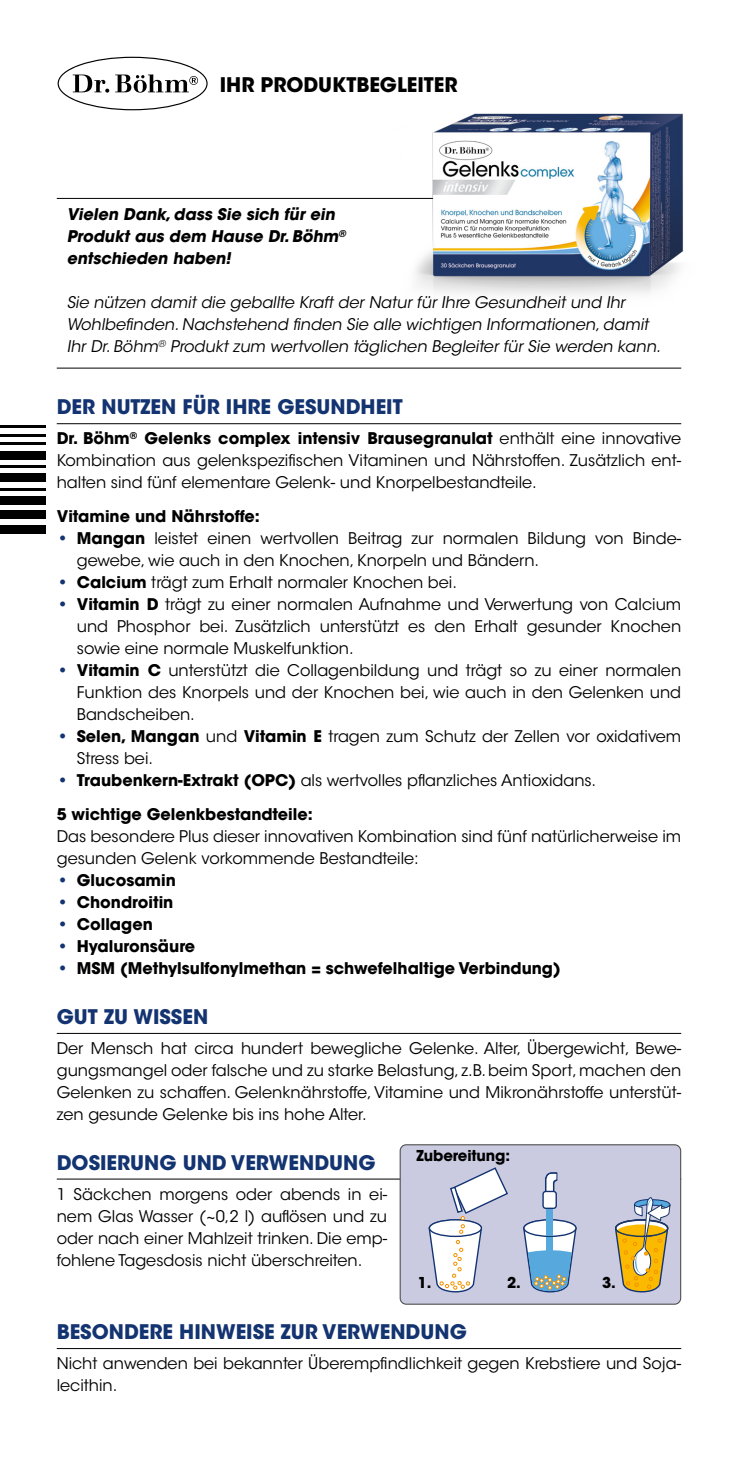
<style>
.page{position:relative;width:738px;height:1475px;background:#fff}
.page>*{position:absolute;margin:0;border:0;box-sizing:border-box;transform-origin:0 0}
.t1{font:700 20px "ITC Avant Garde Std";color:#133371}
.t2{font:700 20px "ITC Avant Garde Std";color:#000}
.t3{font:16px/22px "ITC Avant Garde Std";color:#000;text-align:justify}
.t4{font:700 16px/34px "ITC Avant Garde Std";color:#000}
.t5{font:italic 16px/22px "ITC Avant Garde Std";color:#000}
.t6{font:italic 700 16px/22px "ITC Avant Garde Std";color:#000}
.t7{font:700 15px "ITC Avant Garde Std";letter-spacing:-.01em;color:#000}
.s1{font-weight:700}
.s2{font-weight:700;color:#133371}
.s3{color:#133371}
.s4{font-weight:400}
</style>
<div class="page">
<svg style="left:58px;top:57px;width:149px;height:53px"></svg>
<hr style="left:57px;top:198px;width:493px;height:1px;background:#000">
<hr style="left:57px;top:367px;width:623px;height:1px;background:#000">
<hr style="left:57px;top:423px;width:623px;height:1px;background:#000">
<hr style="left:57px;top:1178px;width:623px;height:1px;background:#000">
<hr style="left:57px;top:1347px;width:623px;height:1px;background:#000">
<hr style="left:57px;top:1032px;width:623px;height:1px;background:#000">
<img style="left:370px;top:113px;width:313px;height:182px">
<hr style="left:0;top:425px;width:45px;height:3px;background:#000">
<hr style="left:0;top:434px;width:45px;height:3px;background:#000">
<hr style="left:0;top:442px;width:45px;height:3px;background:#000">
<div style="left:0;top:451px;width:45px;height:8px;background:#000"></div>
<hr style="left:0;top:465px;width:45px;height:3px;background:#000">
<div style="left:0;top:473px;width:45px;height:9px;background:#000"></div>
<hr style="left:0;top:488px;width:45px;height:2px;background:#000">
<div style="left:0;top:496px;width:45px;height:9px;background:#000"></div>
<div style="left:0;top:510px;width:45px;height:9px;background:#000"></div>
<div style="left:0;top:524px;width:45px;height:9px;background:#000"></div>
<div style="left:400px;top:1144px;width:280px;height:159px;background:#cacbe1;border-radius:6px"></div>
<div style="left:399px;top:1143px;width:281px;height:161px;border:1px solid #4a4a49;border-radius:6px"></div>
<svg style="left:428px;top:1167px;width:80px;height:125px"></svg>
<div style="left:523px;top:1218px;width:53px;height:18px;border:1px solid #133371;border-radius:50%"></div>
<svg style="left:523px;top:1219px;width:53px;height:73px"></svg>
<div style="left:546px;top:1223px;width:6px;height:30px;background:#56a8dd"></div>
<div style="left:546px;top:1207px;width:6px;height:16px;background:#56a8dd"></div>
<div style="left:542px;top:1191px;width:13px;height:17px;background:#fff;border-radius:3px"></div>
<div style="left:542px;top:1190px;width:14px;height:18px;border:1px solid #133371;border-radius:3px"></div>
<svg style="left:544px;top:1172px;width:14px;height:21px"></svg>
<svg style="left:614px;top:1197px;width:57px;height:95px"></svg>
<p class="t2" style="left:220px;top:72px;width:239px">IHR PRODUKTBEGLEITER</p>
<p class="t6" style="left:67px;top:203px;width:282px">Vielen Dank,dass Sie sich für ein<br>Produkt aus dem Hause Dr.Böhm<sup>® </sup>entschieden haben!</p>
<p class="t5" style="left:67px;top:291px;width:598px">Sie nützen damit die geballte Kraft der Natur für Ihre Gesundheit und Ihr<br>Wohlbefinden.Nachstehend finden Sie alle wichtigen Informationen,damit<br>Ihr Dr.Böhm<sup>®</sup> Produkt zum wertvollen täglichen Begleiter für Sie werden kann.</p>
<p class="t1" style="left:57px;top:393px;width:347px">DER NUTZEN FÜR IHRE GESUNDHEIT</p>
<p class="t3" style="left:57px;top:427px;width:625px"><span class="s1">Dr. Böhm</span><sup>®</sup> <span class="s1">Gelenks complex intensiv Brausegranulat</span> enthält eine innovative Kombination aus gelenkspezifischen Vitaminen und Nährstoffen. Zusätzlich ent&shy;halten sind fünf elementare Gelenk- und Knorpelbestandteile.</p>
<p class="t4" style="left:57px;top:499px;width:204px">Vitamine und Nährstoffe:</p>
<p class="t3" style="left:77px;top:527px;width:605px;text-indent:-20px"><span class="s2">•</span> <span class="s1">Mangan</span> leistet einen wertvollen Beitrag zur normalen Bildung von Binde&shy;gewebe, wie auch in den Knochen, Knorpeln und Bändern.</p>
<p class="t3" style="left:57px;top:571px;width:401px"><span class="s2">•</span> <span class="s1">Calcium</span> trägt zum Erhalt normaler Knochen bei.</p>
<p class="t3" style="left:77px;top:593px;width:605px;text-indent:-20px"><span class="s2">•</span> <span class="s1">Vitamin D</span> trägt zu einer normalen Aufnahme und Verwertung von Calcium und Phosphor bei. Zusätzlich unterstützt es den Erhalt gesunder Knochen sowie eine normale Muskelfunktion.</p>
<p class="t3" style="left:77px;top:659px;width:605px;text-indent:-20px"><span class="s2">•</span> <span class="s1">Vitamin C</span> unterstützt die Collagenbildung und trägt so zu einer normalen Funktion des Knorpels und der Knochen bei, wie auch in den Gelenken und Bandscheiben.</p>
<p class="t3" style="left:77px;top:725px;width:605px;text-indent:-20px"><span class="s2">•</span> <span class="s1">Selen, Mangan</span> und <span class="s1">Vitamin E</span> tragen zum Schutz der Zellen vor oxidativem<br>Stress bei.</p>
<p class="t4" style="left:57px;top:763px;width:540px"><span class="s3">•</span> Traubenkern-Extrakt (OPC) <span class="s4">als wertvolles pflanzliches Antioxidans.<br></span>5 wichtige Gelenkbestandteile:</p>
<p class="t3" style="left:57px;top:825px;width:625px">Das besondere Plus dieser innovativen Kombination sind fünf natürlicherweise im gesunden Gelenk vorkommende Bestandteile:</p>
<p class="t4" style="left:57px;top:863px;width:120px"><span class="s3">•</span> Glucosamin</p>
<p class="t4" style="left:57px;top:885px;width:118px"><span class="s3">•</span> Chondroitin</p>
<p class="t4" style="left:57px;top:907px;width:97px"><span class="s3">•</span> Collagen</p>
<p class="t4" style="left:57px;top:929px;width:140px"><span class="s3">•</span> Hyaluronsäure</p>
<p class="t4" style="left:57px;top:951px;width:505px"><span class="s3">•</span> MSM (Methylsulfonylmethan = schwefelhaltige Verbindung)</p>
<p class="t1" style="left:57px;top:1003px;width:153px">GUT ZU WISSEN</p>
<p class="t3" style="left:57px;top:1037px;width:625px">Der Mensch hat circa hundert bewegliche Gelenke. Alter, Übergewicht, Bewe&shy;gungsmangel oder falsche und zu starke Belastung, z.B. beim Sport, machen den Gelenken zu schaffen. Gelenknährstoffe, Vitamine und Mikronährstoffe unterstüt&shy;zen gesunde Gelenke bis ins hohe Alter.</p>
<p class="t1" style="left:57px;top:1149px;width:320px">DOSIERUNG UND VERWENDUNG</p>
<p class="t3" style="left:57px;top:1183px;width:332px">1 Säckchen morgens oder abends in ei&shy;nem Glas Wasser (~0,2 l) auflösen und zu oder nach einer Mahlzeit trinken. Die emp&shy;fohlene Tagesdosis nicht überschreiten.</p>
<p class="t7" style="left:416px;top:1145px;width:95px">Zubereitung:</p>
<p class="t7" style="left:417px;top:1272px;width:15px">1.</p>
<p class="t7" style="left:507px;top:1272px;width:15px">2.</p>
<p class="t7" style="left:601px;top:1272px;width:15px">3.</p>
<p class="t1" style="left:57px;top:1317px;width:411px">BESONDERE HINWEISE ZUR VERWENDUNG</p>
<p class="t3" style="left:57px;top:1351px;width:625px">Nicht anwenden bei bekannter Überempfindlichkeit gegen Krebstiere und Soja&shy;lecithin.</p>
</div>
